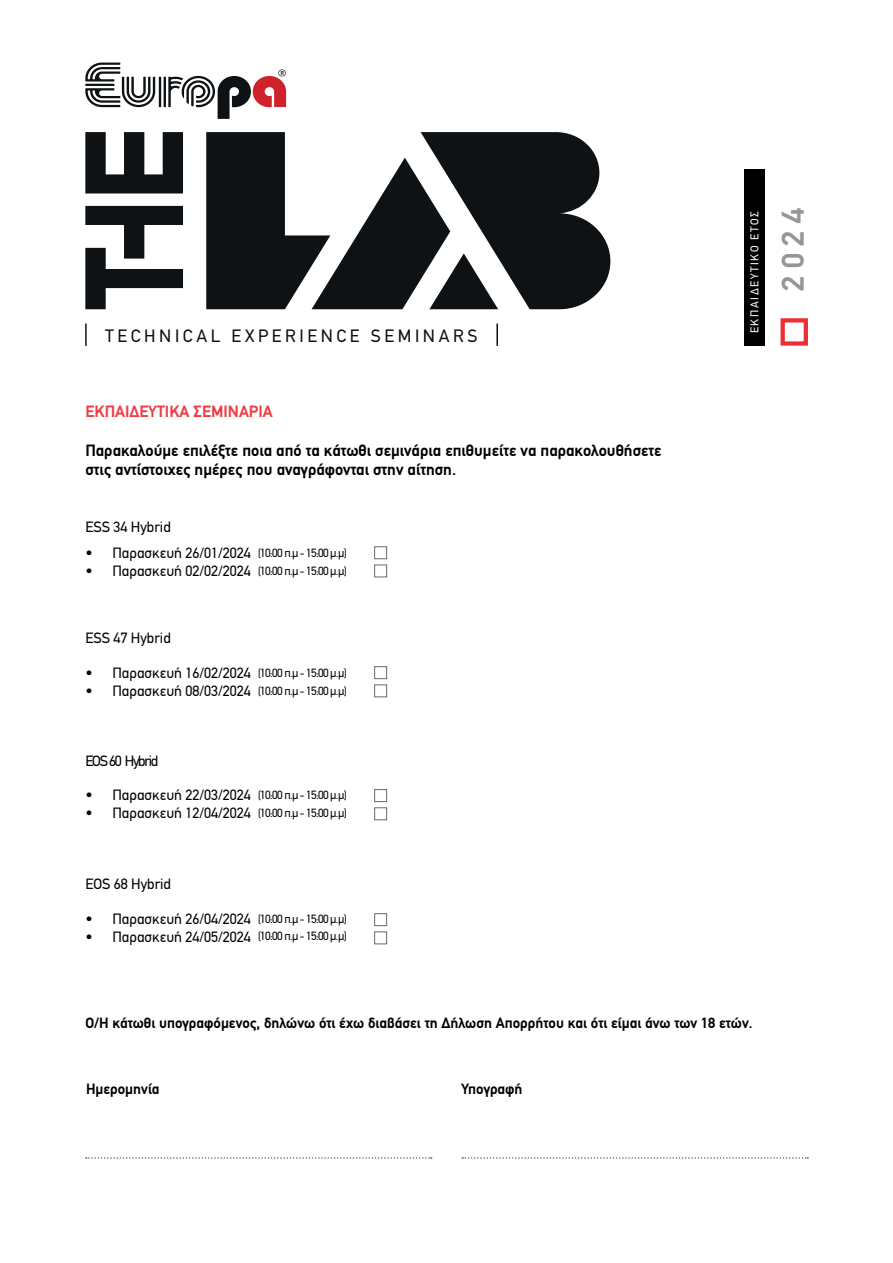
<style>
.page{position:relative;width:893px;height:1263px;background:#fff}
.page>*{position:absolute;margin:0;border:0;box-sizing:border-box;transform-origin:0 0}
.t1{font:500 31.5px "PF Din Text Pro";color:#949796}
.t2{font:18px "PF Din Text";letter-spacing:.2em;color:#0e1214}
.t3{font:700 16.5px/19.8px "PF Din Text";color:#000001}
.t4{font:700 16.5px "PF Din Text";color:#ee3c45}
.t5{font:15px "PF Din Text";color:#000001}
.t6{font:700 15px "PF Din Text";color:#000001}
.t7{font:15px "PF Din Text";letter-spacing:-.08em;color:#000001}
.t8{font:12px/17.7px "PF Din Text";letter-spacing:-.05em;color:#000001}
.t9{font:11.4px "PF Din Text";letter-spacing:.14em;color:#fff}
</style>
<div class="page">
<svg style="left:86px;top:1157px;width:346px;height:2px"></svg>
<svg style="left:462px;top:1157px;width:346px;height:2px"></svg>
<div style="left:374px;top:546px;width:13px;height:13px;border:1px solid #66696a"></div>
<div style="left:374px;top:565px;width:13px;height:12px;border:1px solid #66696a"></div>
<div style="left:374px;top:666px;width:13px;height:13px;border:1px solid #66696a"></div>
<div style="left:374px;top:684px;width:13px;height:13px;border:1px solid #66696a"></div>
<div style="left:374px;top:789px;width:13px;height:13px;border:1px solid #66696a"></div>
<div style="left:374px;top:807px;width:13px;height:13px;border:1px solid #66696a"></div>
<div style="left:374px;top:913px;width:13px;height:13px;border:1px solid #66696a"></div>
<div style="left:374px;top:931px;width:13px;height:13px;border:1px solid #66696a"></div>
<div style="left:744px;top:170px;width:21px;height:176px;background:#000001"></div>
<div style="left:781px;top:318px;width:27px;height:28px;border:4px solid #ee2e34"></div>
<svg style="left:85px;top:63px;width:201px;height:56px"></svg>
<svg style="left:85px;top:132px;width:525px;height:177px;fill:#0e1214"></svg>
<hr style="left:85px;top:323px;width:2px;height:23px;background:#0e1214">
<hr style="left:496px;top:323px;width:2px;height:23px;background:#0e1214">
<p class="t2" style="left:105px;top:325px;width:374px">TECHNICAL EXPERIENCE SEMINARS</p>
<p class="t4" style="left:85px;top:402px;width:189px">ΕΚΠΑΙ∆ΕΥΤΙΚΑ ΣΕΜΙΝΑΡΙΑ</p>
<p class="t3" style="left:85px;top:440px;width:578px">Παρακαλούµε επιλέξτε ποια από τα κάτωθι σεµινάρια επιθυµείτε να παρακολουθήσετε στις αντίστοιχες ηµέρες που αναγράφονται στην αίτηση.</p>
<p class="t5" style="left:85px;top:518px;width:87px">ESS 34 Hybrid</p>
<p class="t5" style="left:85px;top:544px;width:167px">• Παρασκευή 26/01/2024</p>
<p class="t5" style="left:85px;top:562px;width:167px">• Παρασκευή 02/02/2024</p>
<p class="t8" style="left:258px;top:544px;width:91px">(10:00 π.µ - 15:00 µ.µ) (10:00 π.µ - 15:00 µ.µ)</p>
<p class="t5" style="left:85px;top:629px;width:87px">ESS 47 Hybrid</p>
<p class="t5" style="left:85px;top:664px;width:167px">• Παρασκευή 16/02/2024</p>
<p class="t5" style="left:85px;top:682px;width:167px">• Παρασκευή 08/03/2024</p>
<p class="t8" style="left:258px;top:664px;width:91px">(10:00 π.µ - 15:00 µ.µ) (10:00 π.µ - 15:00 µ.µ)</p>
<p class="t7" style="left:85px;top:752px;width:75px">EOS 60 Hybrid</p>
<p class="t5" style="left:85px;top:786px;width:167px">• Παρασκευή 22/03/2024</p>
<p class="t5" style="left:85px;top:804px;width:167px">• Παρασκευή 12/04/2024</p>
<p class="t8" style="left:258px;top:786px;width:91px">(10:00 π.µ - 15:00 µ.µ) (10:00 π.µ - 15:00 µ.µ)</p>
<p class="t5" style="left:85px;top:875px;width:87px">EOS 68 Hybrid</p>
<p class="t5" style="left:85px;top:910px;width:167px">• Παρασκευή 26/04/2024</p>
<p class="t5" style="left:85px;top:928px;width:167px">• Παρασκευή 24/05/2024</p>
<p class="t8" style="left:258px;top:910px;width:91px">(10:00 π.µ - 15:00 µ.µ) (10:00 π.µ - 15:00 µ.µ)</p>
<p class="t9" style="left:748px;top:333px;width:124px;rotate:-90deg">ΕΚΠΑΙ∆ΕΥΤΙΚΟ ΕΤΟΣ</p>
<h1 class="t1" style="left:774px;top:292px;width:87px;rotate:-90deg">2024</h1>
<p class="t6" style="left:85px;top:1014px;width:669px">Ο/Η κάτωθι υπογραφόµενος, δηλώνω ότι έχω διαβάσει τη ∆ήλωση Απορρήτου και ότι είµαι άνω των 18 ετών.</p>
<p class="t6" style="left:86px;top:1080px;width:75px">Ηµεροµηνία</p>
<p class="t6" style="left:461px;top:1080px;width:63px">Υπογραφή</p>
</div>
